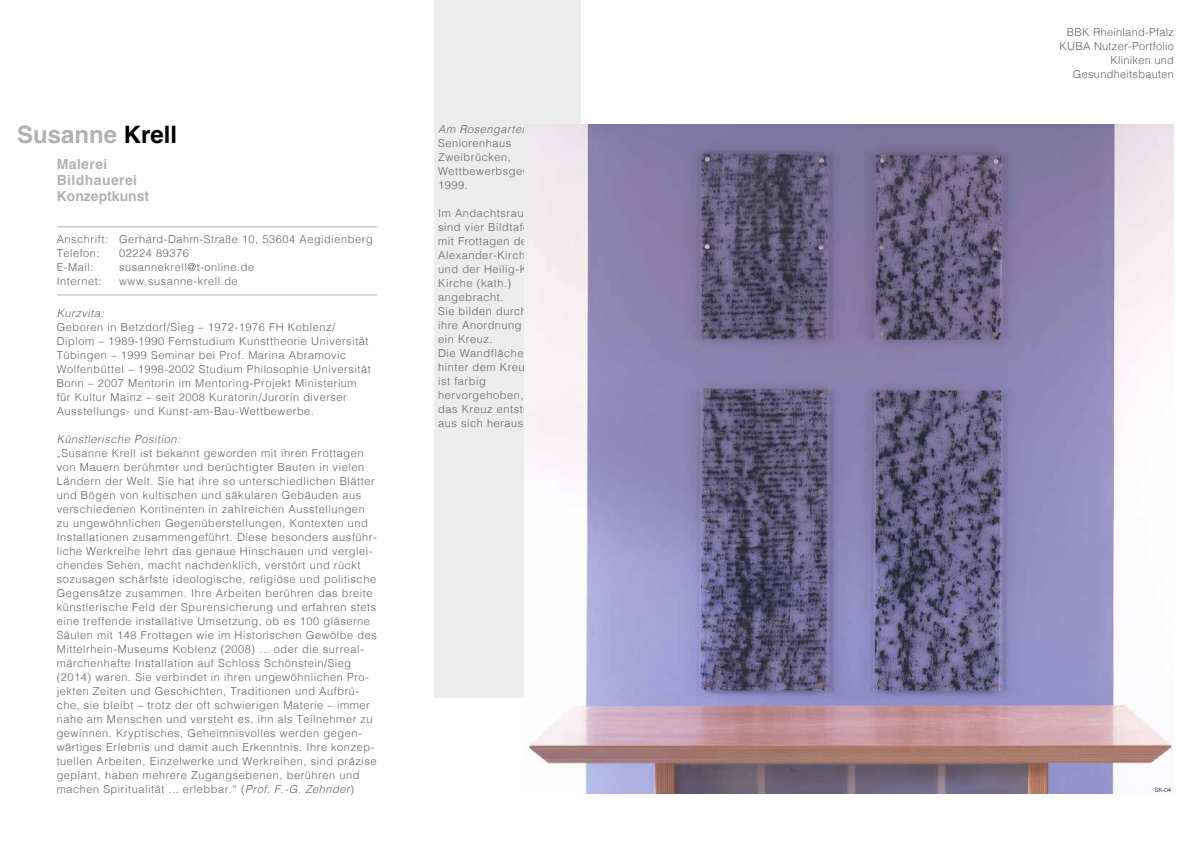
<style>
.page{position:relative;width:1191px;height:842px;background:#fff}
.page>*{position:absolute;margin:0;border:0;box-sizing:border-box;transform-origin:0 0}
.t1{font:700 24px "Helvetica";color:#b3b2b2}
.t2{font:700 14px/16px "Helvetica";letter-spacing:.03em;color:#b3b2b2}
.t3{font:300 11px/14px "Helvetica";letter-spacing:.05em;color:#646363}
.t4{font:300 11px/14px "Helvetica";letter-spacing:.025em;color:#646363;text-align:right}
.t5{font:italic 300 11px "Helvetica";letter-spacing:.05em;color:#646363}
.t6{font:300 6px "Helvetica";color:#000}
.s1{color:#000}
.s2{font-style:italic}
</style>
<div class="page">
<hr style="left:57px;top:227px;width:320px;height:1px;background:#b3b2b2">
<hr style="left:57px;top:295px;width:320px;height:1px;background:#b3b2b2">
<div style="left:434px;top:0;width:146px;height:697px;background:#ededed"></div>
<img style="left:524px;top:125px;width:650px;height:669px">
<h1 class="t1" style="left:17px;top:120px;width:162px">Susanne <span class="s1">Krell</span></h1>
<p class="t2" style="left:57px;top:158px;width:94px">Malerei<br>Bildhauerei<br>Konzeptkunst</p>
<p class="t3" style="left:57px;top:232px;width:53px">Anschrift:<br>Telefon:<br>E-Mail:<br>Internet:</p>
<p class="t3" style="left:119px;top:232px;width:255px">Gerhard-Dahm-Straße 10, 53604 Aegidienberg<br>02224 89376<br>susannekrell@t-online.de www.susanne-krell.de</p>
<p class="t5" style="left:57px;top:304px;width:49px">Kurzvita:</p>
<p class="t3" style="left:57px;top:319px;width:315px">Geboren in Betzdorf/Sieg – 1972-1976 FH Koblenz/ Diplom – 1989-1990 Fernstudium Kunsttheorie Universität Tübingen – 1999 Seminar bei Prof. Marina Abramovic Wolfenbüttel – 1998-2002 Studium Philosophie Universität Bonn – 2007 Mentorin im Mentoring-Projekt Ministerium für Kultur Mainz – seit 2008 Kuratorin/Jurorin diverser Ausstellungs- und Kunst-am-Bau-Wettbewerbe.</p>
<p class="t5" style="left:57px;top:430px;width:125px">Künstlerische Position:</p>
<p class="t3" style="left:57px;top:445px;width:322px">„Susanne Krell ist bekannt geworden mit ihren Frottagen von Mauern berühmter und berüchtigter Bauten in vielen Ländern der Welt. Sie hat ihre so unterschiedlichen Blätter und Bögen von kultischen und säkularen Gebäuden aus verschiedenen Kontinenten in zahlreichen Ausstellungen zu ungewöhnlichen Gegenüberstellungen, Kontexten und Installationen zusammengeführt. Diese besonders ausführ&shy;liche Werkreihe lehrt das genaue Hinschauen und verglei&shy;chendes Sehen, macht nachdenklich, verstört und rückt sozusagen schärfste ideologische, religiöse und politische Gegensätze zusammen. Ihre Arbeiten berühren das breite künstlerische Feld der Spurensicherung und erfahren stets eine treffende installative Umsetzung, ob es 100 gläserne Säulen mit 148 Frottagen wie im Historischen Gewölbe des Mittelrhein-Museums Koblenz (2008) ... oder die surreal&shy;märchenhafte Installation auf Schloss Schönstein/Sieg (2014) waren. Sie verbindet in ihren ungewöhnlichen Pro&shy;jekten Zeiten und Geschichten, Traditionen und Aufbrü&shy;che, sie bleibt – trotz der oft schwierigen Materie – immer nahe am Menschen und versteht es, ihn als Teilnehmer zu gewinnen. Kryptisches, Geheimnisvolles werden gegen&shy;wärtiges Erlebnis und damit auch Erkenntnis. Ihre konzep&shy;tuellen Arbeiten, Einzelwerke und Werkreihen, sind präzise geplant, haben mehrere Zugangsebenen, berühren und machen Spiritualität ... erlebbar.“ (<span class="s2">Prof. F.-G. Zehnder</span>)</p>
<p class="t3" style="left:438px;top:121px;width:111px"><span class="s2">Am Rosengarten</span>,<br>Seniorenhaus<br>Zweibrücken,<br>Wettbewerbsgewinn<br>1999.</p>
<p class="t3" style="left:438px;top:205px;width:124px">Im Andachtsraum<br>sind vier Bildtafeln<br>mit Frottagen der<br>Alexander-Kirche (ev.) und der Heilig-Kreuz-<br>Kirche (kath.) angebracht.<br>Sie bilden durch<br>ihre Anordnung<br>ein Kreuz.<br>Die Wandfläche<br>hinter dem Kreuz<br>ist farbig hervorgehoben,<br>das Kreuz entsteht aus sich heraus.</p>
<p class="t4" style="left:1059px;top:25px;width:116px">BBK Rheinland-Pfalz<br>KUBA Nutzer-Portfolio<br>Kliniken und<br>Gesundheitsbauten</p>
<p class="t6" style="left:1154px;top:785px;width:18px">SK-04</p>
</div>
